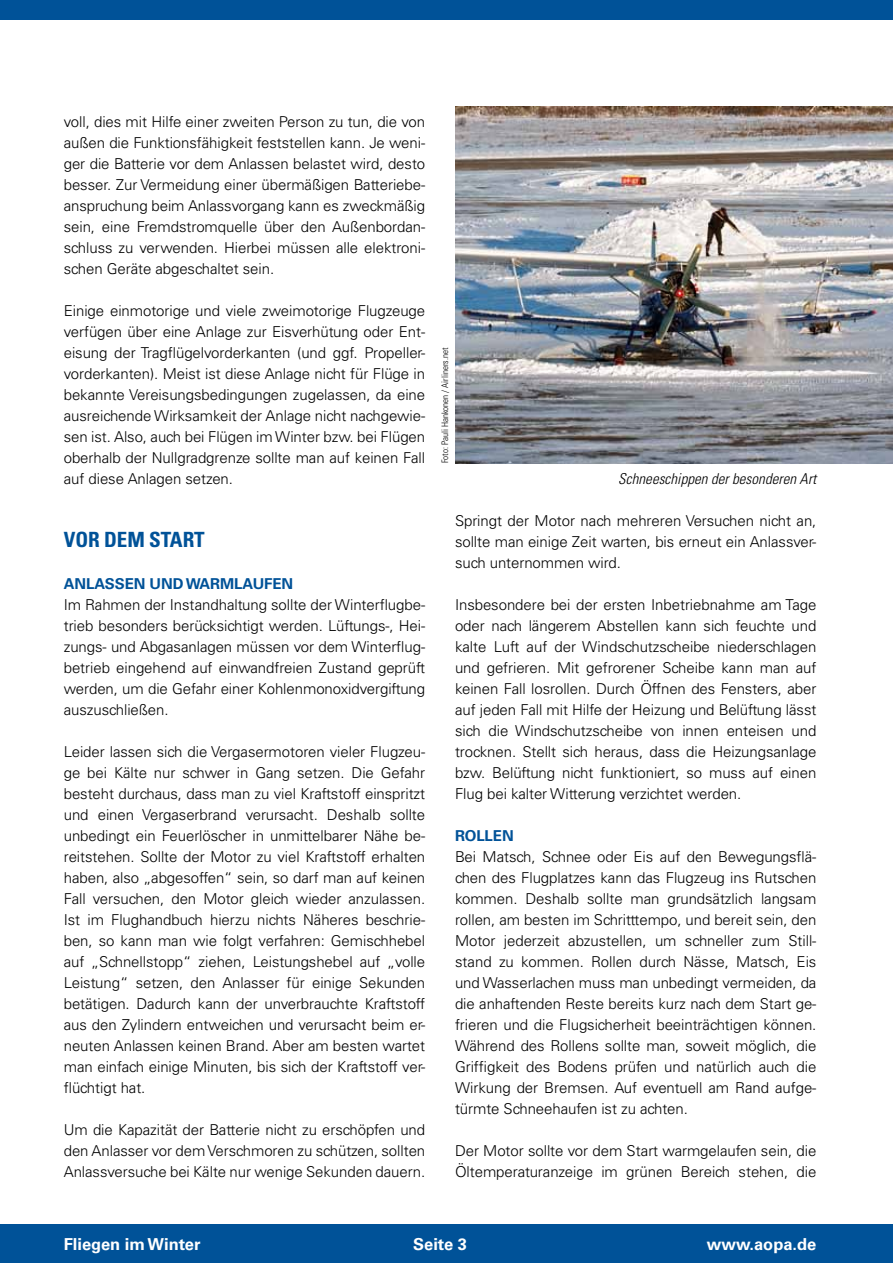
<style>
.page{position:relative;width:893px;height:1263px;background:#fff}
.page>*{position:absolute;margin:0;border:0;box-sizing:border-box;transform-origin:0 0}
.t1{font:700 condensed 21px "Univers LT";letter-spacing:-.005em;color:#005298}
.t2{font:700 16.5px "Univers LT";color:#fff}
.t3{font:300 15px/21px "Univers LT";letter-spacing:-.005em;color:#000;text-align:justify}
.t4{font:italic 300 condensed 15px "Univers LT";letter-spacing:.005em;color:#000}
.t5{font:700 15px "Univers LT";letter-spacing:.015em;color:#005298}
.t6{font:700 15px "Univers LT";letter-spacing:-.005em;color:#005298}
.t7{font:300 condensed 9px "Univers LT";color:#000}
</style>
<div class="page">
<div style="left:0;top:1224px;width:893px;height:39px;background:#005298"></div>
<div style="left:0;top:0;width:893px;height:20px;background:#005298"></div>
<img style="left:455px;top:106px;width:438px;height:357px">
<p class="t3" style="left:64px;top:111px;width:363px">voll, dies mit Hilfe einer zweiten Person zu tun, die von außen die Funktionsfähigkeit feststellen kann. Je weni&shy;ger die Batterie vor dem Anlassen belastet wird, desto besser. Zur Vermeidung einer übermäßigen Batteriebe&shy;anspruchung beim Anlassvorgang kann es zweckmäßig sein, eine Fremdstromquelle über den Außenbordan&shy;schluss zu verwenden. Hierbei müssen alle elektroni&shy;schen Geräte abgeschaltet sein.</p>
<p class="t3" style="left:64px;top:300px;width:363px">Einige einmotorige und viele zweimotorige Flugzeuge verfügen über eine Anlage zur Eisverhütung oder Ent&shy;eisung der Tragflügelvorderkanten (und ggf. Propeller&shy;vorderkanten). Meist ist diese Anlage nicht für Flüge in bekannte Vereisungsbedingungen zugelassen, da eine ausreichende Wirksamkeit der Anlage nicht nachgewie&shy;sen ist. Also, auch bei Flügen im Winter bzw. bei Flügen oberhalb der Nullgradgrenze sollte man auf keinen Fall auf diese Anlagen setzen.</p>
<h1 class="t1" style="left:64px;top:527px;width:142px">VOR DEM START</h1>
<p class="t5" style="left:64px;top:575px;width:228px">AN LASSEN UND WARMLAUFEN</p>
<p class="t3" style="left:64px;top:594px;width:363px">Im Rahmen der Instandhaltung sollte der Winterflugbe&shy;trieb besonders berücksichtigt werden. Lüftungs-, Hei&shy;zungs- und Abgasanlagen müssen vor dem Winterflug&shy;betrieb eingehend auf einwandfreien Zustand geprüft werden, um die Gefahr einer Kohlenmonoxidvergiftung auszuschließen.</p>
<p class="t3" style="left:64px;top:741px;width:363px">Leider lassen sich die Vergasermotoren vieler Flugzeu&shy;ge bei Kälte nur schwer in Gang setzen. Die Gefahr besteht durchaus, dass man zu viel Kraftstoff einspritzt und einen Vergaserbrand verursacht. Deshalb sollte unbedingt ein Feuerlöscher in unmittelbarer Nähe be&shy;reitstehen. Sollte der Motor zu viel Kraftstoff erhalten haben, also „abgesoffen“ sein, so darf man auf keinen Fall versuchen, den Motor gleich wieder anzulassen.<br>Ist im Flughandbuch hierzu nichts Näheres beschrie&shy;ben, so kann man wie folgt verfahren: Gemischhebel auf „Schnellstopp“ ziehen, Leistungshebel auf „volle Leistung“ setzen, den Anlasser für einige Sekunden betätigen. Dadurch kann der unverbrauchte Kraftstoff aus den Zylindern entweichen und verursacht beim er&shy;neuten Anlassen keinen Brand. Aber am besten wartet man einfach einige Minuten, bis sich der Kraftstoff ver&shy;flüchtigt hat.</p>
<p class="t3" style="left:64px;top:1119px;width:363px">Um die Kapazität der Batterie nicht zu erschöpfen und den Anlasser vor dem Verschmoren zu schützen, sollten Anlassversuche bei Kälte nur wenige Sekunden dauern.</p>
<p class="t7" style="left:440px;top:463px;width:117px;rotate:-90deg">Foto: Pauli Hankonen / Airliners.net</p>
<p class="t4" style="left:618px;top:470px;width:200px">Schneeschippen der besonderen Art</p>
<p class="t3" style="left:455px;top:510px;width:363px">Springt der Motor nach mehreren Versuchen nicht an, sollte man einige Zeit warten, bis erneut ein Anlassver&shy;such unternommen wird.</p>
<p class="t3" style="left:455px;top:594px;width:363px">Insbesondere bei der ersten Inbetriebnahme am Tage oder nach längerem Abstellen kann sich feuchte und kalte Luft auf der Windschutzscheibe niederschlagen und gefrieren. Mit gefrorener Scheibe kann man auf keinen Fall losrollen. Durch Öffnen des Fensters, aber auf jeden Fall mit Hilfe der Heizung und Belüftung lässt sich die Windschutzscheibe von innen enteisen und trocknen. Stellt sich heraus, dass die Heizungsanlage bzw. Belüftung nicht funktioniert, so muss auf einen Flug bei kalter Witterung verzichtet werden.</p>
<p class="t6" style="left:455px;top:827px;width:58px">ROLLEN</p>
<p class="t3" style="left:455px;top:846px;width:363px">Bei Matsch, Schnee oder Eis auf den Bewegungsflä&shy;chen des Flugplatzes kann das Flugzeug ins Rutschen kommen. Deshalb sollte man grundsätzlich langsam rollen, am besten im Schritttempo, und bereit sein, den Motor jederzeit abzustellen, um schneller zum Still&shy;stand zu kommen. Rollen durch Nässe, Matsch, Eis und Wasserlachen muss man unbedingt vermeiden, da die anhaftenden Reste bereits kurz nach dem Start ge&shy;frieren und die Flugsicherheit beeinträchtigen können.<br>Während des Rollens sollte man, soweit möglich, die Griffigkeit des Bodens prüfen und natürlich auch die Wirkung der Bremsen. Auf eventuell am Rand aufge&shy;türmte Schneehaufen ist zu achten.</p>
<p class="t3" style="left:455px;top:1140px;width:363px">Der Motor sollte vor dem Start warmgelaufen sein, die<br>Öltemperaturanzeige im grünen Bereich stehen, die</p>
<p class="t2" style="left:64px;top:1234px;width:138px">FLIEGEN IM WINTER</p>
<p class="t2" style="left:413px;top:1234px;width:55px">SEITE 3</p>
<p class="t2" style="left:707px;top:1234px;width:111px">WWW.AOPA.DE</p>
</div>
